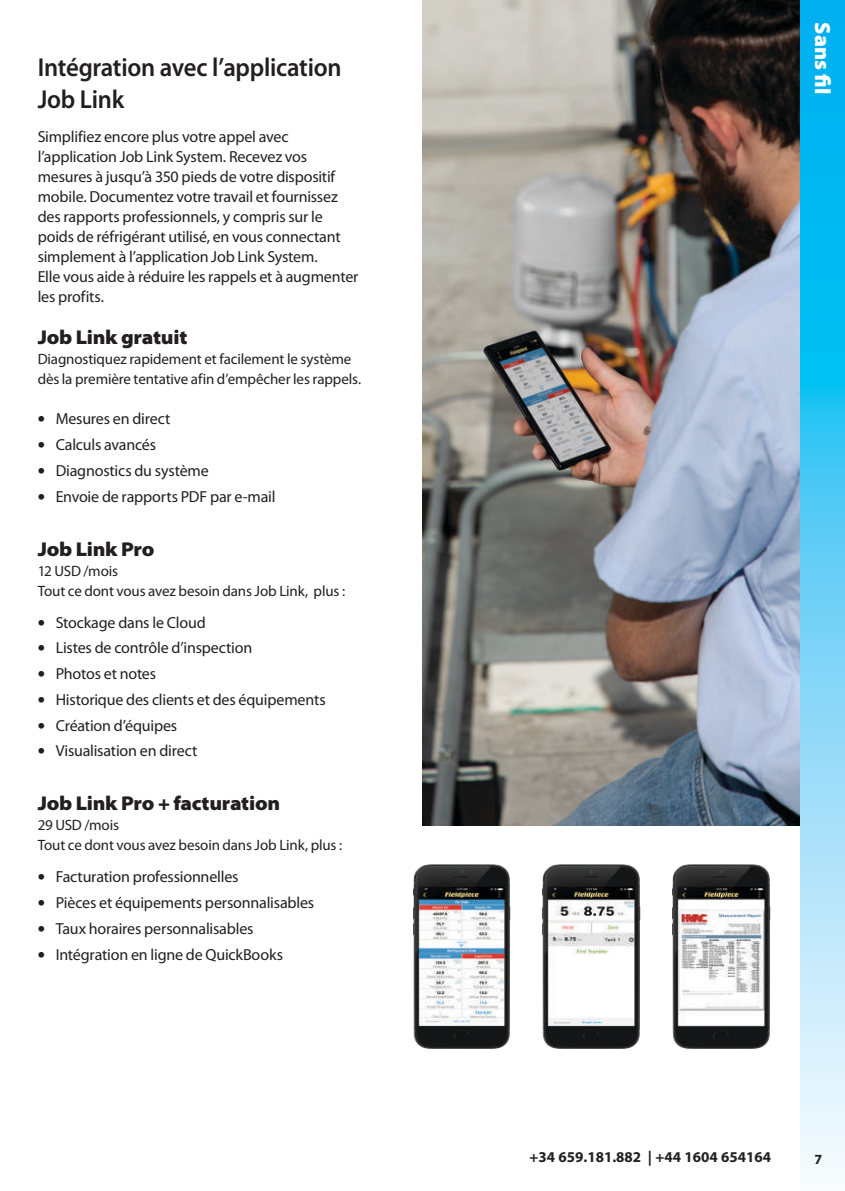
<style>
.page{position:relative;width:845px;height:1191px;background:#fff}
.page>*{position:absolute;margin:0;border:0;box-sizing:border-box;transform-origin:0 0}
.t1{font:600 26px/31.2px "Myriad Pro";letter-spacing:-.01em;color:#231f20;scale:.95 1}
.t2{font:900 22px "Myriad Pro";color:#fff}
.t3{font:900 semi-expanded 20px "Myriad Pro";letter-spacing:-.015em;color:#231f20}
.t4{font:16px/20px "Myriad Pro";letter-spacing:-.01em;color:#231f20}
.t5{font:15px/20px "Myriad Pro";letter-spacing:-.01em;color:#231f20}
.t6{font:700 15px "Myriad Pro";color:#231f20}
.t7{font:700 14px "Myriad Pro";color:#231f20}
.s1{font-weight:900;font-size:20px}
</style>
<div class="page">
<img style="left:423px;top:0;width:377px;height:825px">
<svg style="left:800px;top:0;width:45px;height:1170px;background:#65d0f6"></svg>
<img style="left:413px;top:864px;width:98px;height:185px">
<img style="left:672px;top:864px;width:99px;height:185px">
<img style="left:542px;top:864px;width:99px;height:185px">
<h1 class="t1" style="left:38px;top:52px;width:321px">Intégration avec l’application<br>Job Link</h1>
<p class="t4" style="left:38px;top:127px;width:322px">Simplifiez encore plus votre appel avec l’application Job Link System. Recevez vos mesures à jusqu’à 350 pieds de votre dispositif mobile. Documentez votre travail et fournissez des rapports professionnels, y compris sur le poids de réfrigérant utilisé, en vous connectant simplement à l’application Job Link System.<br>Elle vous aide à réduire les rappels et à augmenter les profits.</p>
<p class="t3" style="left:38px;top:326px;width:151px">Job Link gratuit</p>
<p class="t5" style="left:38px;top:350px;width:325px">Diagnostiquez rapidement et facilement le système dès la première tentative afin d’empêcher les rappels.</p>
<p class="t4" style="left:38px;top:409px;width:134px"><span class="s1">•</span> Mesures en direct</p>
<p class="t4" style="left:38px;top:435px;width:120px"><span class="s1">•</span> Calculs avancés</p>
<p class="t4" style="left:38px;top:461px;width:173px"><span class="s1">•</span> Diagnostics du système</p>
<p class="t4" style="left:38px;top:487px;width:239px"><span class="s1">•</span> Envoie de rapports PDF par e-mail</p>
<p class="t3" style="left:38px;top:537px;width:118px">Job Link Pro</p>
<p class="t5" style="left:38px;top:561px;width:309px">12 USD /mois<br>Tout ce dont vous avez besoin dans Job Link, plus :</p>
<p class="t4" style="left:38px;top:612px;width:169px"><span class="s1">•</span> Stockage dans le Cloud</p>
<p class="t4" style="left:38px;top:638px;width:216px"><span class="s1">•</span> Listes de contrôle d’inspection</p>
<p class="t4" style="left:38px;top:664px;width:120px"><span class="s1">•</span> Photos et notes</p>
<p class="t4" style="left:38px;top:690px;width:289px"><span class="s1">•</span> Historique des clients et des équipements</p>
<p class="t4" style="left:38px;top:715px;width:141px"><span class="s1">•</span> Création d’équipes</p>
<p class="t4" style="left:38px;top:741px;width:161px"><span class="s1">•</span> Visualisation en direct</p>
<p class="t3" style="left:38px;top:792px;width:244px">Job Link Pro + facturation</p>
<p class="t5" style="left:38px;top:815px;width:306px">29 USD /mois<br>Tout ce dont vous avez besoin dans Job Link, plus :</p>
<p class="t4" style="left:38px;top:867px;width:202px"><span class="s1">•</span> Facturation professionnelles</p>
<p class="t4" style="left:38px;top:893px;width:278px"><span class="s1">•</span> Pièces et équipements personnalisables</p>
<p class="t4" style="left:38px;top:918px;width:217px"><span class="s1">•</span> Taux horaires personnalisables</p>
<p class="t4" style="left:38px;top:944px;width:247px"><span class="s1">•</span> Intégration en ligne de QuickBooks</p>
<h2 class="t2" style="left:835px;top:22px;width:74px;rotate:90deg">Sans fil</h2>
<p class="t6" style="left:529px;top:1148px;width:243px">+34 659.181.882 | +44 1604 654164</p>
<p class="t7" style="left:814px;top:1151px;width:9px">7</p>
</div>
